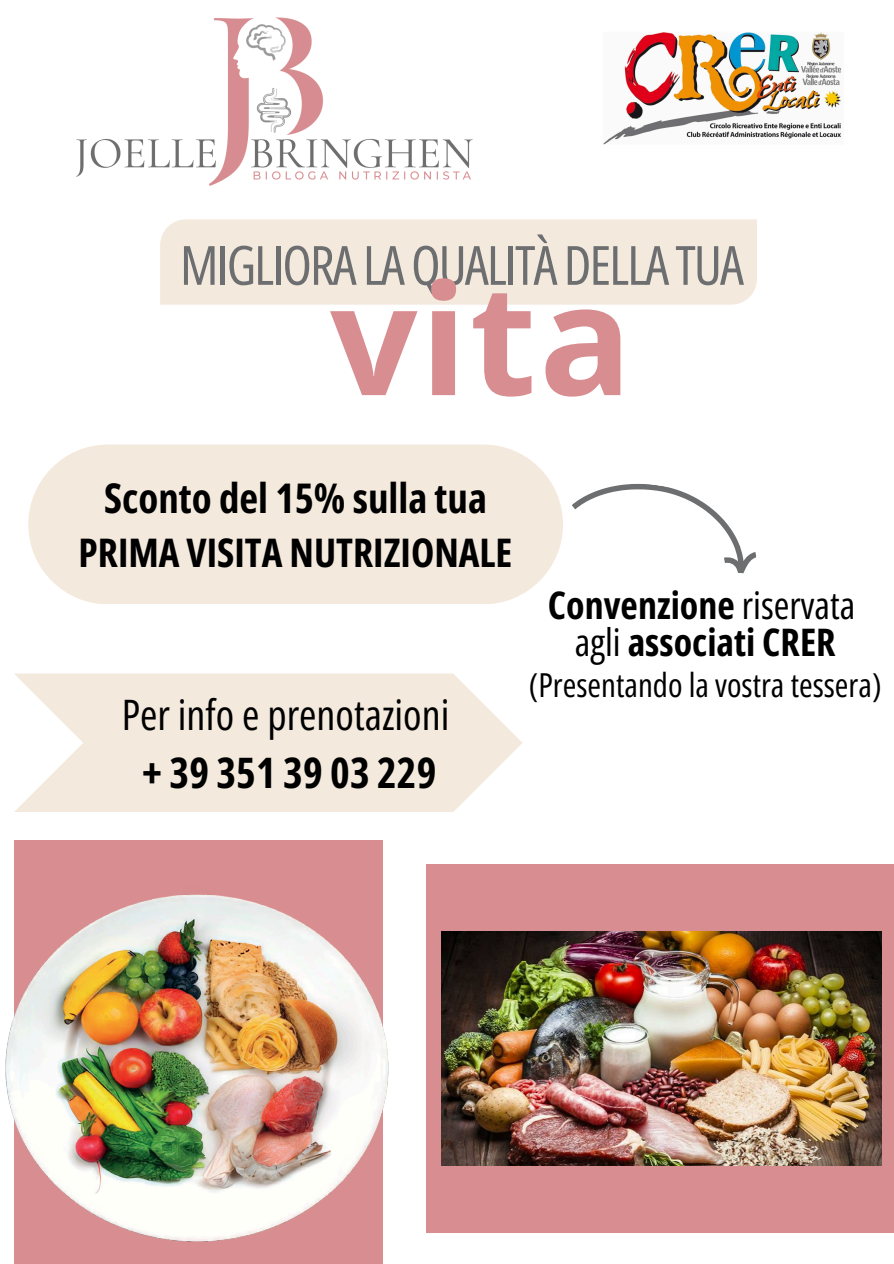
<style>
.page{position:relative;width:894px;height:1264px;background:#fff}
.page>*{position:absolute;margin:0;border:0;box-sizing:border-box;transform-origin:0 0}
.t1{font:700 153.6px "Open Sans";color:#d88d91}
.t2{font:54.15px "Open Sans Condensed";letter-spacing:-.035em;color:#6d6e70}
.t3{font:42px/58.5px "Open Sans Condensed";color:#000;text-align:center}
.t4{font:700 40.8px "Open Sans Condensed";color:#000}
.t5{font:700 39.3px "Open Sans Condensed";color:#000}
.t6{font:700 37.95px/37.2px "Open Sans Condensed";color:#000;text-align:center}
.t7{font:33px "Open Sans Condensed";color:#000}
.s1{font-weight:700}
.s2{font-weight:400}
</style>
<div class="page">
<div style="left:160px;top:219px;width:596px;height:85px;background:#f3e9dd"></div>
<img style="left:5px;top:840px;width:456px;height:423px">
<div style="left:28px;top:444px;width:535px;height:160px;background:#f3e9dd;border-radius:80px"></div>
<svg style="left:14px;top:673px;width:508px;height:139px;background:#f4ece1"></svg>
<div style="left:426px;top:864px;width:467px;height:368px;background:#d88d91"></div>
<img style="left:442px;top:931px;width:438px;height:234px">
<img style="left:603px;top:32px;width:239px;height:113px">
<svg style="left:572px;top:483px;width:185px;height:91px"></svg>
<img style="left:76px;top:17px;width:397px;height:169px">
<p class="t2" style="left:180px;top:227px;width:565px">MIGLIORA LAQUALITÀDELLA TUA</p>
<p class="t1" style="left:330px;top:231px;width:303px">vita</p>
<h1 class="t4" style="left:104px;top:469px;width:384px">Sconto del 15% sulla tua</h1>
<h1 class="t5" style="left:78px;top:525px;width:435px">PRIMA VISITA NUTRIZIONALE</h1>
<p class="t3" style="left:122px;top:684px;width:329px">Per info e prenotazioni <span class="s1">+ 39 351 39 03 229</span></p>
<h2 class="t6" style="left:548px;top:586px;width:309px">Convenzione <span class="s2">riservata agli</span> associati CRER</h2>
<p class="t7" style="left:528px;top:662px;width:354px">(Presentando la vostra tessera)</p>
</div>
